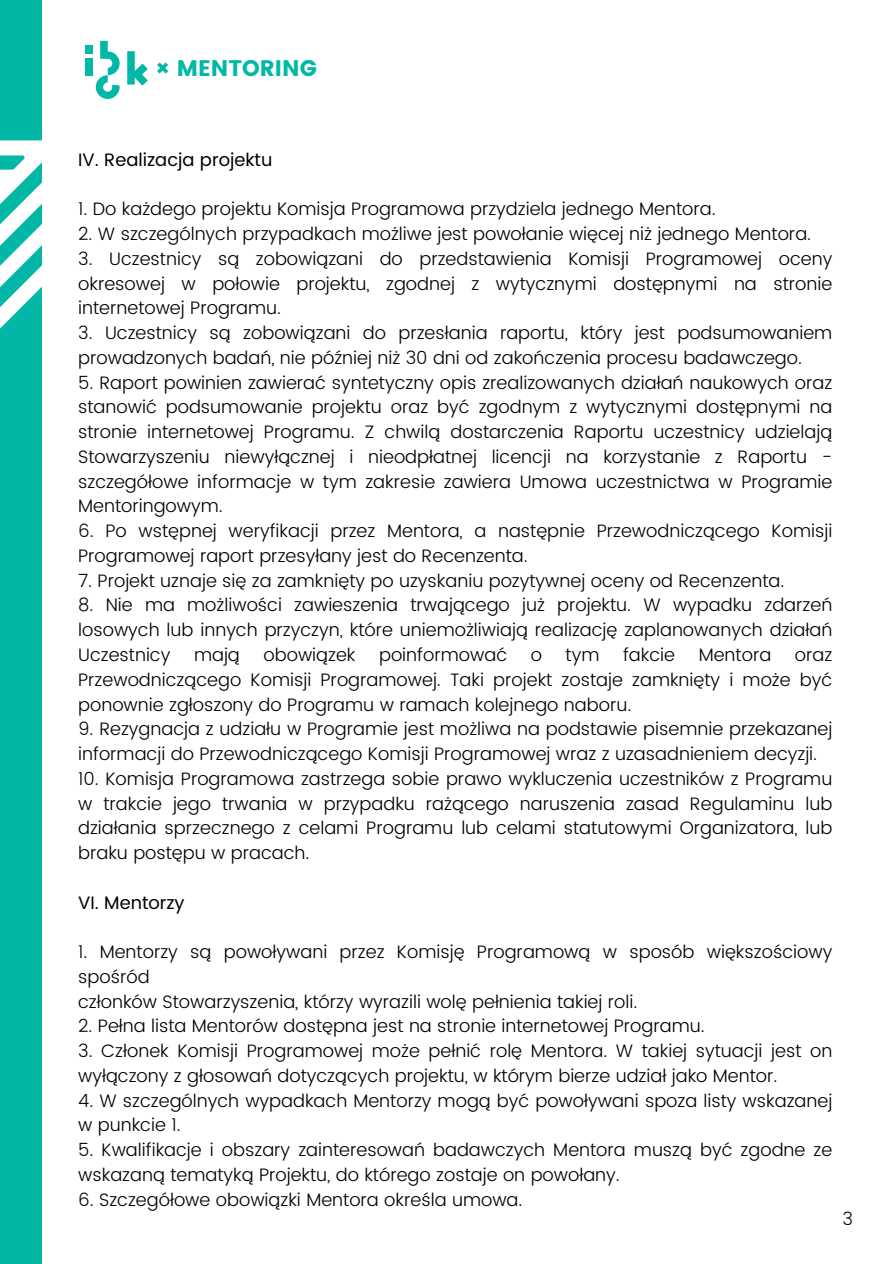
<style>
.page{position:relative;width:894px;height:1264px;background:#fff}
.page>*{position:absolute;margin:0;border:0;box-sizing:border-box;transform-origin:0 0}
.t1{font:22.5px "Poppins";color:#00b8a5}
.t2{font:300 18px/24.8px "Poppins";color:#000}
.t3{font:18px "Poppins";color:#000}
</style>
<div class="page">
<div style="left:0;top:0;width:42px;height:1263px;background:#00b8a5"></div>
<svg style="left:0;top:140px;width:42px;height:188px"></svg>
<div style="left:85px;top:59px;width:8px;height:16px;background:#00b8a5"></div>
<div style="left:85px;top:46px;width:8px;height:7px;background:#00b8a5"></div>
<svg style="left:96px;top:51px;width:24px;height:48px"></svg>
<svg style="left:127px;top:51px;width:21px;height:35px"></svg>
<p class="t1" style="left:155px;top:55px;width:163px">× MENTORING</p>
<h1 class="t3" style="left:78px;top:149px;width:196px">IV. Realizacja projektu</h1>
<p class="t2" style="left:78px;top:197px;width:638px">1. Do każdego projektu Komisja Programowa przydziela jednego Mentora.</p>
<p class="t2" style="left:78px;top:221px;width:734px">2. W szczególnych przypadkach możliwe jest powołanie więcej niż jednego Mentora.</p>
<p class="t2" style="left:78px;top:246px;width:755px;text-align:justify">3. Uczestnicy są zobowiązani do przedstawienia Komisji Programowej oceny okresowej w połowie projektu, zgodnej z wytycznymi dostępnymi na stronie internetowej Programu.</p>
<p class="t2" style="left:78px;top:320px;width:755px">3. Uczestnicy są zobowiązani do przesłania raportu, który jest podsumowaniem prowadzonych badań, nie później niż 30 dni od zakończenia procesu badawczego.</p>
<p class="t2" style="left:78px;top:370px;width:755px;text-align:justify">5. Raport powinien zawierać syntetyczny opis zrealizowanych działań naukowych oraz stanowić podsumowanie projektu oraz być zgodnym z wytycznymi dostępnymi na stronie internetowej Programu. Z chwilą dostarczenia Raportu uczestnicy udzielają Stowarzyszeniu niewyłącznej i nieodpłatnej licencji na korzystanie z Raportu - szczegółowe informacje w tym zakresie zawiera Umowa uczestnictwa w Programie Mentoringowym.</p>
<p class="t2" style="left:78px;top:518px;width:755px">6. Po wstępnej weryfikacji przez Mentora, a następnie Przewodniczącego Komisji<br>Programowej raport przesyłany jest do Recenzenta.</p>
<p class="t2" style="left:78px;top:568px;width:707px">7. Projekt uznaje się za zamknięty po uzyskaniu pozytywnej oceny od Recenzenta.</p>
<p class="t2" style="left:78px;top:593px;width:755px;text-align:justify">8. Nie ma możliwości zawieszenia trwającego już projektu. W wypadku zdarzeń losowych lub innych przyczyn, które uniemożliwiają realizację zaplanowanych działań Uczestnicy</p>
<p class="t2" style="left:194px;top:642px;width:47px">mają</p>
<p class="t2" style="left:263px;top:642px;width:93px">obowiązek</p>
<p class="t2" style="left:379px;top:642px;width:129px">poinformować</p>
<p class="t2" style="left:530px;top:642px;width:13px">o</p>
<p class="t2" style="left:565px;top:642px;width:35px">tym</p>
<p class="t2" style="left:623px;top:642px;width:54px">fakcie</p>
<p class="t2" style="left:698px;top:642px;width:74px">Mentora</p>
<p class="t2" style="left:78px;top:642px;width:755px;text-align:justify;text-indent:716px">oraz Przewodniczącego Komisji Programowej. Taki projekt zostaje zamknięty i może być ponownie zgłoszony do Programu w ramach kolejnego naboru.</p>
<p class="t2" style="left:78px;top:716px;width:755px">9. Rezygnacja z udziału w Programie jest możliwa na podstawie pisemnie przekazanej informacji do Przewodniczącego Komisji Programowej wraz z uzasadnieniem decyzji.</p>
<p class="t2" style="left:78px;top:766px;width:755px;text-align:justify">10. Komisja Programowa zastrzega sobie prawo wykluczenia uczestników z Programu w trakcie jego trwania w przypadku rażącego naruszenia zasad Regulaminu lub działania sprzecznego z celami Programu lub celami statutowymi Organizatora, lub braku postępu w pracach.</p>
<p class="t3" style="left:78px;top:891px;width:108px">VI. Mentorzy</p>
<p class="t2" style="left:78px;top:939px;width:755px">1. Mentorzy są powoływani przez Komisję Programową w sposób większościowy spośród</p>
<p class="t2" style="left:78px;top:989px;width:560px">członków Stowarzyszenia, którzy wyrazili wolę pełnienia takiej roli.</p>
<p class="t2" style="left:78px;top:1013px;width:627px">2. Pełna lista Mentorów dostępna jest na stronie internetowej Programu.</p>
<p class="t2" style="left:78px;top:1038px;width:755px">3. Członek Komisji Programowej może pełnić rolę Mentora. W takiej sytuacji jest on wyłączony z głosowań dotyczących projektu, w którym bierze udział jako Mentor.</p>
<p class="t2" style="left:78px;top:1088px;width:755px">4. W szczególnych wypadkach Mentorzy mogą być powoływani spoza listy wskazanej w punkcie 1.</p>
<p class="t2" style="left:78px;top:1137px;width:755px">5. Kwalifikacje i obszary zainteresowań badawczych Mentora muszą być zgodne ze wskazaną tematyką Projektu, do którego zostaje on powołany.</p>
<p class="t2" style="left:78px;top:1187px;width:445px">6. Szczegółowe obowiązki Mentora określa umowa.</p>
<p class="t2" style="left:842px;top:1205px;width:12px">3</p>
</div>
